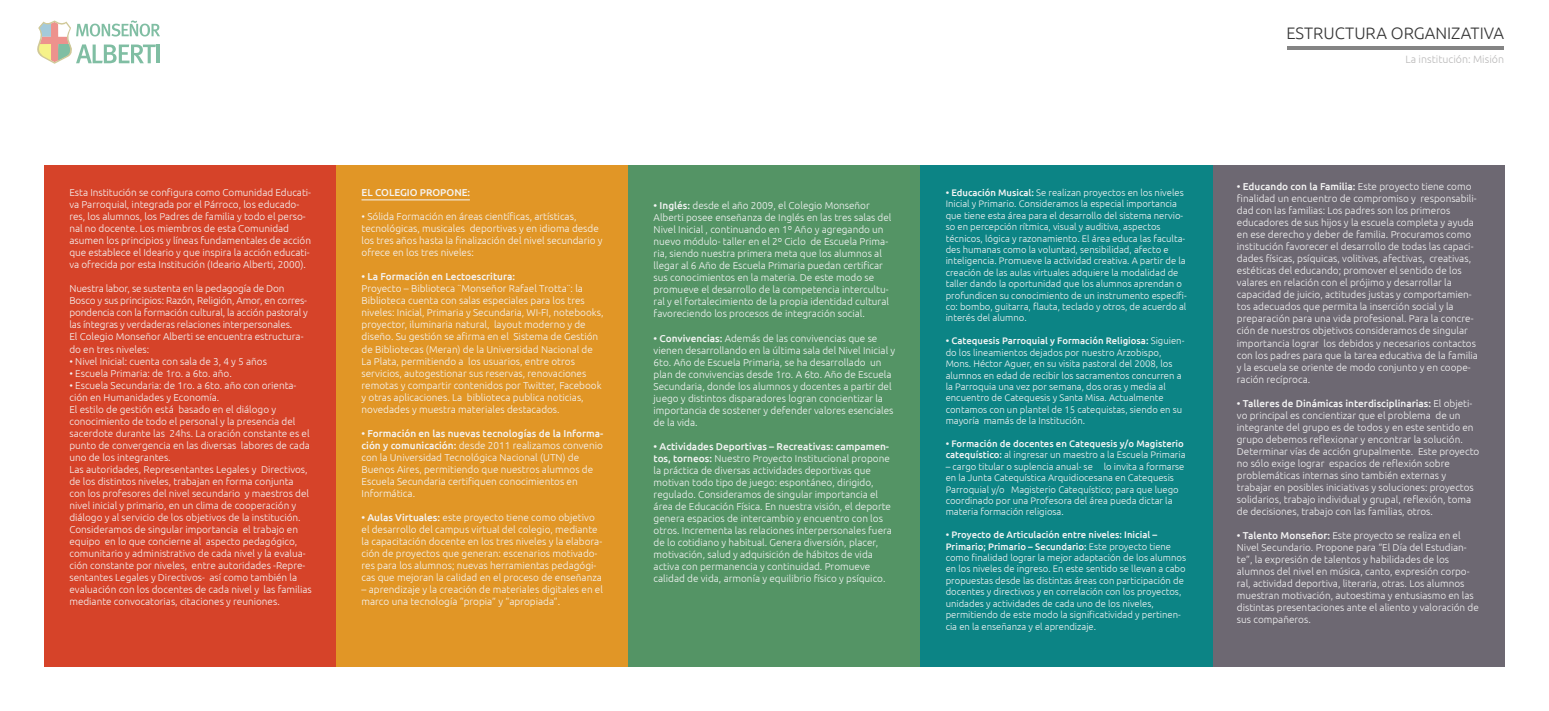
<style>
.page{position:relative;width:1549px;height:711px;background:#fff}
.page>*{position:absolute;margin:0;border:0;box-sizing:border-box;transform-origin:0 0}
.t1{font:300 16.6px "Ubuntu";color:#353535}
.t2{font:300 10.6px "Ubuntu";color:#bab9b9}
.t3{font:300 10px/12px "Ubuntu";color:#f5f5f5}
.t4{font:500 10px "Ubuntu";color:#f5f5f5}
.t5{font:300 9.5px/11.4px "Ubuntu";color:#f5f5f5}
.t6{font:500 9.5px/11.4px "Ubuntu";color:#f5f5f5}
.s1{font-weight:500}
.s2{font-weight:300}
</style>
<div class="page">
<div style="left:1212px;top:166px;width:292px;height:500px;background:#6d6872"></div>
<div style="left:45px;top:166px;width:292px;height:500px;background:#d64329"></div>
<hr style="left:1287px;top:46px;width:217px;height:4px;background:#848484">
<svg style="left:37px;top:20px;width:123px;height:44px"></svg>
<div style="left:337px;top:166px;width:292px;height:500px;background:#e19626"></div>
<div style="left:629px;top:166px;width:292px;height:500px;background:#549465"></div>
<div style="left:921px;top:166px;width:292px;height:500px;background:#0c8485"></div>
<hr style="left:361px;top:199px;width:109px;height:1px;background:#f5f5f5">
<p class="t3" style="left:69px;top:186px;width:243px">Esta Institución se configura como Comunidad Educati&shy;va Parroquial, integrada por el Párroco, los educado&shy;res, los alumnos, los Padres de familia y todo el perso&shy;nal no docente. Los miembros de esta Comunidad asumen los principios y líneas fundamentales de acción que establece el Ideario y que inspira la acción educati&shy;va ofrecida por esta Institución (Ideario Alberti, 2000).</p>
<p class="t3" style="left:69px;top:282px;width:240px">Nuestra labor, se sustenta en la pedagogía de Don Bosco y sus principios: Razón, Religión, Amor, en corres&shy;pondencia con la formación cultural, la acción pastoral y las íntegras y verdaderas relaciones interpersonales.<br>El Colegio Monseñor Alberti se encuentra estructura&shy;do en tres niveles:</p>
<p class="t3" style="left:69px;top:354px;width:199px">• Nivel Inicial: cuenta con sala de 3, 4 y 5 años</p>
<p class="t3" style="left:69px;top:366px;width:164px">• Escuela Primaria: de 1ro. a 6to. año.</p>
<p class="t3" style="left:69px;top:378px;width:244px">• Escuela Secundaria: de 1ro. a 6to. año con orienta&shy;ción en Humanidades y Economía.<br>El estilo de gestión está basado en el diálogo y conocimiento de todo el personal y la presencia del sacerdote durante las 24hs. La oración constante es el punto de convergencia en las diversas labores de cada uno de los integrantes.<br>Las autoridades, Representantes Legales y Directivos, de los distintos niveles, trabajan en forma conjunta con los profesores del nivel secundario y maestros del nivel inicial y primario, en un clima de cooperación y diálogo y al servicio de los objetivos de la institución.<br>Consideramos de singular importancia el trabajo en equipo en lo que concierne al aspecto pedagógico, comunitario y administrativo de cada nivel y la evalua&shy;ción constante por niveles, entre autoridades -Repre&shy;sentantes Legales y Directivos- así como también la evaluación con los docentes de cada nivel y las familias mediante convocatorias, citaciones y reuniones.</p>
<p class="t4" style="left:361px;top:186px;width:110px">EL COLEGIO PROPONE:</p>
<p class="t3" style="left:361px;top:210px;width:243px">• Sólida Formación en áreas científicas, artísticas, tecnológicas, musicales deportivas y en idioma desde los tres años hasta la finalización del nivel secundario y ofrece en los tres niveles:</p>
<p class="t4" style="left:361px;top:270px;width:155px">• La Formación en Lectoescritura:</p>
<p class="t3" style="left:361px;top:282px;width:243px">Proyecto – Biblioteca ¨Monseñor Rafael Trotta¨: la Biblioteca cuenta con salas especiales para los tres niveles: Inicial, Primaria y Secundaria, WI-FI, notebooks, proyector, iluminaria natural, layout moderno y de diseño. Su gestión se afirma en el Sistema de Gestión de Bibliotecas (Meran) de la Universidad Nacional de La Plata, permitiendo a los usuarios, entre otros servicios, autogestionar sus reservas, renovaciones remotas y compartir contenidos por Twitter, Facebook y otras aplicaciones. La biblioteca publica noticias, novedades y muestra materiales destacados.</p>
<p class="t3" style="left:361px;top:426px;width:243px"><span class="s1">• Formación en las nuevas tecnologías de la Informa&shy;ción y comunicación:</span> desde 2011 realizamos convenio con la Universidad Tecnológica Nacional (UTN) de Buenos Aires, permitiendo que nuestros alumnos de Escuela Secundaria certifiquen conocimientos en Informática.</p>
<p class="t3" style="left:361px;top:510px;width:242px"><span class="s1">• Aulas Virtuales:</span> este proyecto tiene como objetivo el desarrollo del campus virtual del colegio, mediante la capacitación docente en los tres niveles y la elabora&shy;ción de proyectos que generan: escenarios motivado&shy;res para los alumnos; nuevas herramientas pedagógi&shy;cas que mejoran la calidad en el proceso de enseñanza</p>
<p class="t3" style="left:361px;top:582px;width:243px">– aprendizaje y la creación de materiales digitales en el marco una tecnología “propia” y “apropiada”.</p>
<p class="t3" style="left:653px;top:199px;width:239px"><span class="s1">• Inglés:</span> desde el año 2009, el Colegio Monseñor Alberti posee enseñanza de Inglés en las tres salas del Nivel Inicial , continuando en 1º Año y agregando un nuevo módulo- taller en el 2º Ciclo de Escuela Prima&shy;ria, siendo nuestra primera meta que los alumnos al llegar al 6 Año de Escuela Primaria puedan certificar sus conocimientos en la materia. De este modo se promueve el desarrollo de la competencia intercultu&shy;ral y el fortalecimiento de la propia identidad cultural favoreciendo los procesos de integración social.</p>
<p class="t3" style="left:653px;top:331px;width:243px"><span class="s1">• Convivencias:</span> Además de las convivencias que se vienen desarrollando en la última sala del Nivel Inicial y 6to. Año de Escuela Primaria, se ha desarrollado un plan de convivencias desde 1ro. A 6to. Año de Escuela Secundaria, donde los alumnos y docentes a partir del juego y distintos disparadores logran concientizar la importancia de sostener y defender valores esenciales de la vida.</p>
<p class="t3" style="left:653px;top:439px;width:240px"><span class="s1">• Actividades Deportivas – Recreativas: campamen&shy;tos, torneos:</span> Nuestro Proyecto Institucional propone la práctica de diversas actividades deportivas que motivan todo tipo de juego: espontáneo, dirigido, regulado. Consideramos de singular importancia el área de Educación Física. En nuestra visión, el deporte genera espacios de intercambio y encuentro con los otros. Incrementa las relaciones interpersonales fuera de lo cotidiano y habitual. Genera diversión, placer, motivación, salud y adquisición de hábitos de vida activa con permanencia y continuidad. Promueve calidad de vida, armonía y equilibrio físico y psíquico.</p>
<p class="t5" style="left:945px;top:187px;width:243px"><span class="s1">• Educación Musical:</span> Se realizan proyectos en los niveles Inicial y Primario. Consideramos la especial importancia que tiene esta área para el desarrollo del sistema nervio&shy;so en percepción rítmica, visual y auditiva, aspectos técnicos, lógica y razonamiento. El área educa las faculta&shy;des humanas como la voluntad, sensibilidad, afecto e inteligencia. Promueve la actividad creativa. A partir de la creación de las aulas virtuales adquiere la modalidad de taller dando la oportunidad que los alumnos aprendan o profundicen su conocimiento de un instrumento específi&shy;co: bombo, guitarra, flauta, teclado y otros, de acuerdo al interés del alumno.</p>
<p class="t5" style="left:945px;top:335px;width:240px"><span class="s1">• Catequesis Parroquial y Formación Religiosa:</span> Siguien&shy;do los lineamientos dejados por nuestro Arzobispo, Mons. Héctor Aguer, en su visita pastoral del 2008, los alumnos en edad de recibir los sacramentos concurren a la Parroquia una vez por semana, dos oras y media al encuentro de Catequesis y Santa Misa. Actualmente contamos con un plantel de 15 catequistas, siendo en su mayoría mamás de la Institución.</p>
<p class="t6" style="left:945px;top:437px;width:241px">• Formación de docentes en Catequesis y/o Magisterio catequístico: <span class="s2">al ingresar un maestro a la Escuela Primaria</span></p>
<p class="t5" style="left:945px;top:460px;width:240px">– cargo titular o suplencia anual- se lo invita a formarse en la Junta Catequística Arquidiocesana en Catequesis Parroquial y/o Magisterio Catequístico; para que luego coordinado por una Profesora del área pueda dictar la materia formación religiosa.</p>
<p class="t5" style="left:945px;top:529px;width:242px"><span class="s1">• Proyecto de Articulación entre niveles: Inicial – Primario; Primario – Secundario:</span> Este proyecto tiene como finalidad lograr la mejor adaptación de los alumnos en los niveles de ingreso. En este sentido se llevan a cabo propuestas desde las distintas áreas con participación de docentes y directivos y en correlación con los proyectos, unidades y actividades de cada uno de los niveles, permitiendo de este modo la significatividad y pertinen&shy;cia en la enseñanza y el aprendizaje.</p>
<h1 class="t1" style="left:1286px;top:23px;width:219px">ESTRUCTURA ORGANIZATIVA</h1>
<p class="t2" style="left:1405px;top:53px;width:100px">La institución: Misión</p>
<p class="t3" style="left:1236px;top:180px;width:243px"><span class="s1">• Educando con la Familia:</span> Este proyecto tiene como finalidad un encuentro de compromiso y responsabili&shy;dad con las familias: Los padres son los primeros educadores de sus hijos y la escuela completa y ayuda en ese derecho y deber de familia. Procuramos como institución favorecer el desarrollo de todas las capaci&shy;dades físicas, psíquicas, volitivas, afectivas, creativas, estéticas del educando; promover el sentido de los valares en relación con el prójimo y desarrollar la capacidad de juicio, actitudes justas y comportamien&shy;tos adecuados que permita la inserción social y la preparación para una vida profesional. Para la concre&shy;ción de nuestros objetivos consideramos de singular importancia lograr los debidos y necesarios contactos con los padres para que la tarea educativa de la familia y la escuela se oriente de modo conjunto y en coope&shy;ración recíproca.</p>
<p class="t3" style="left:1236px;top:396px;width:244px"><span class="s1">• Talleres de Dinámicas interdisciplinarias:</span> El objeti&shy;vo principal es concientizar que el problema de un integrante del grupo es de todos y en este sentido en grupo debemos reflexionar y encontrar la solución.<br>Determinar vías de acción grupalmente. Este proyecto no sólo exige lograr espacios de reflexión sobre problemáticas internas sino también externas y trabajar en posibles iniciativas y soluciones: proyectos solidarios, trabajo individual y grupal, reflexión, toma de decisiones, trabajo con las familias, otros.</p>
<p class="t3" style="left:1236px;top:528px;width:243px"><span class="s1">• Talento Monseñor:</span> Este proyecto se realiza en el Nivel Secundario. Propone para “El Día del Estudian&shy;te”, la expresión de talentos y habilidades de los alumnos del nivel en música, canto, expresión corpo&shy;ral, actividad deportiva, literaria, otras. Los alumnos muestran motivación, autoestima y entusiasmo en las distintas presentaciones ante el aliento y valoración de sus compañeros.</p>
</div>
